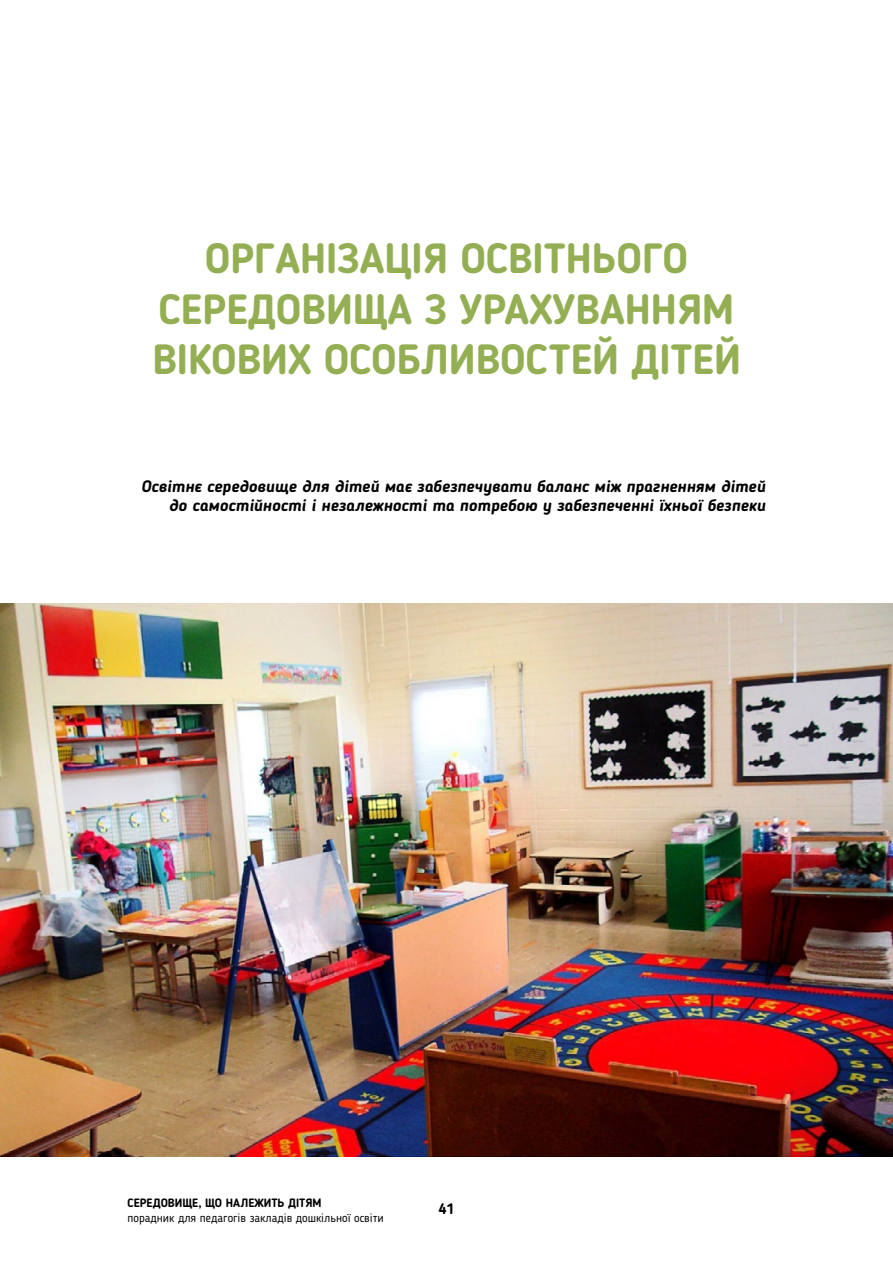
<style>
.page{position:relative;width:893px;height:1263px;background:#fff}
.page>*{position:absolute;margin:0;border:0;box-sizing:border-box;transform-origin:0 0}
.t1{font:700 42px/50.4px "Blogger Sans";color:#94af53;text-align:center}
.t2{font:italic 700 16.5px/19.5px "Blogger Sans";color:#000;text-align:right}
.t3{font:700 15px "Blogger Sans";color:#000}
.t4{font:12px "Blogger Sans";color:#000}
.t5{font:700 12px "Blogger Sans";color:#000}
</style>
<div class="page">
<img style="left:0;top:604px;width:893px;height:552px">
<h1 class="t1" style="left:152px;top:233px;width:590px">ОРГАНІЗАЦІЯ ОСВІТНЬОГО<br>СЕРЕДОВИЩА З УРАХУВАННЯМ<br>ВІКОВИХ ОСОБЛИВОСТЕЙ ДІТЕЙ</h1>
<p class="t2" style="left:141px;top:476px;width:626px">Освітнє середовище для дітей має забезпечувати баланс між прагненням дітей до самостійності і незалежності та потребою у забезпеченні їхньої безпеки</p>
<p class="t5" style="left:128px;top:1195px;width:195px">СЕРЕДОВИЩЕ, ЩО НАЛЕЖИТЬ ДІТЯМ</p>
<p class="t4" style="left:128px;top:1211px;width:258px">порадник для педагогів закладів дошкільної освіти</p>
<p class="t3" style="left:438px;top:1200px;width:18px">41</p>
</div>
